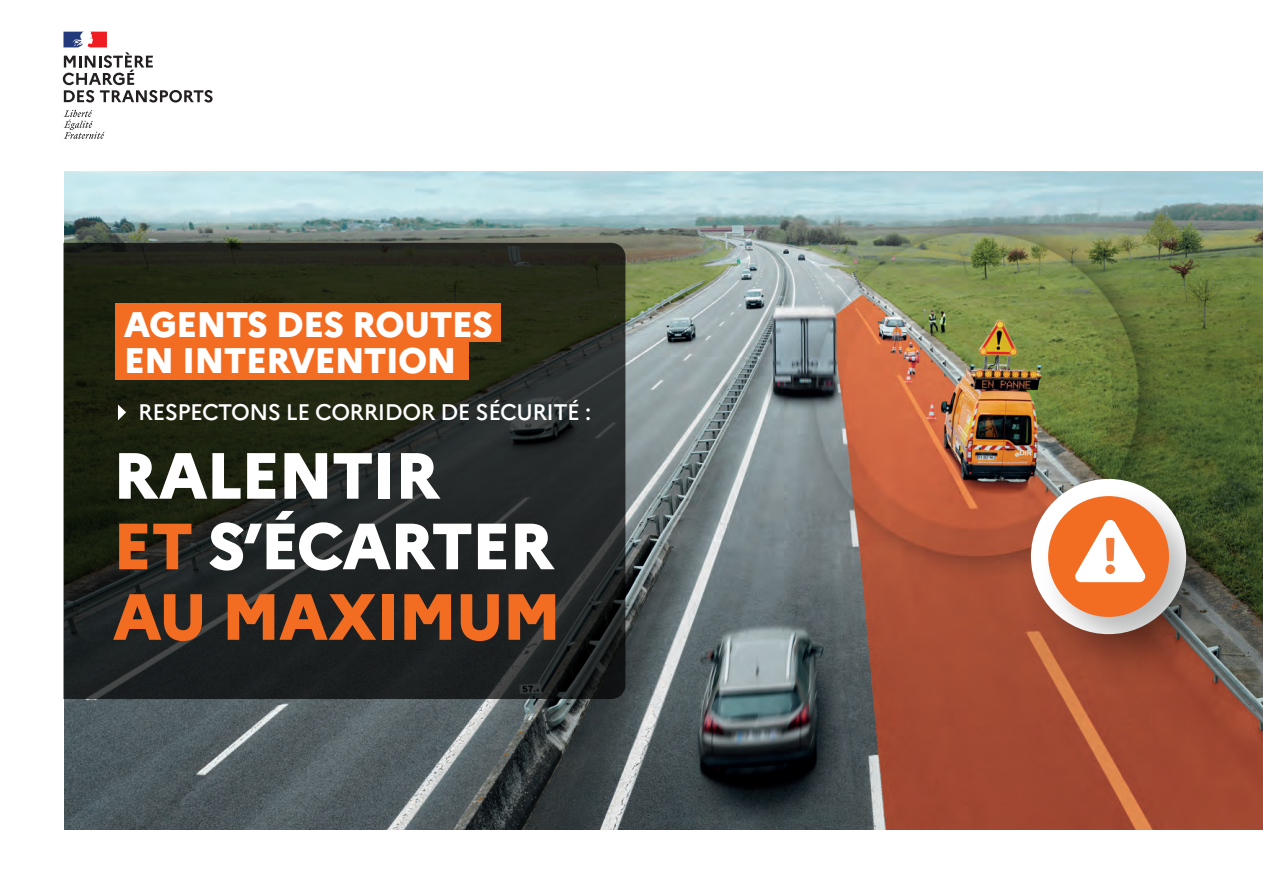
<style>
.page{position:relative;width:1263px;height:893px;background:#fff}
.page>*{position:absolute;margin:0;border:0;box-sizing:border-box;transform-origin:0 0}
.t1{font:800 65.1px/70.5px "Marianne";letter-spacing:-.025em;color:#fff}
.t2{font:800 35.55px/36.3px "Marianne";letter-spacing:-.025em;color:#fff}
.t3{font:500 22.5px "Marianne";letter-spacing:-.025em;color:#fff}
.s1{color:#f26c22}
</style>
<div class="page">
<img style="left:63px;top:171px;width:1200px;height:659px">
<svg style="left:64px;top:110px;width:41px;height:29px"></svg>
<svg style="left:63px;top:32px;width:150px;height:71px"></svg>
<img style="left:1005px;top:453px;width:251px;height:252px">
<img style="left:1028px;top:476px;width:196px;height:196px">
<div style="left:1048px;top:496px;width:121px;height:121px;background:#f26c22;border-radius:50%"></div>
<svg style="left:1075px;top:520px;width:71px;height:62px"></svg>
<svg style="left:63px;top:243px;width:562px;height:456px;background:#20241e"></svg>
<div style="left:115px;top:304px;width:386px;height:38px;background:#f26c22"></div>
<div style="left:115px;top:342px;width:353px;height:38px;background:#f26c22"></div>
<svg style="left:118px;top:404px;width:8px;height:16px"></svg>
<h2 class="t2" style="left:124px;top:306px;width:371px">AGENTS DES ROUTES<br>EN INTERVENTION</h2>
<p class="t3" style="left:138px;top:398px;width:454px">RESPECTONS LE CORRIDOR DE SÉCURITÉ :</p>
<h1 class="t1" style="left:113px;top:440px;width:450px">RALENTIR<br><span class="s1">ET</span> S’ÉCARTER<br><span class="s1">AU MAXIMUM</span></h1>
</div>
